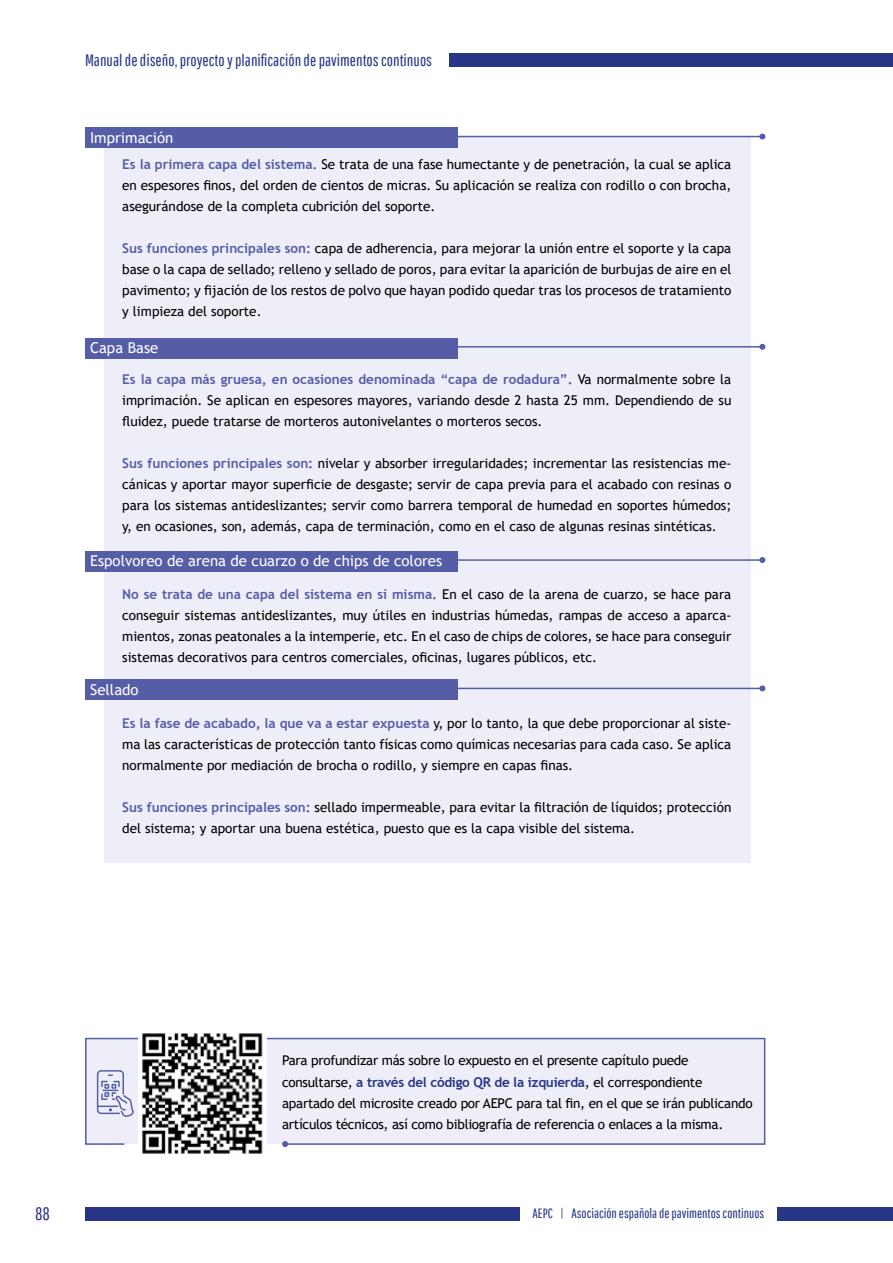
<style>
.page{position:relative;width:893px;height:1263px;background:#fff}
.page>*{position:absolute;margin:0;border:0;box-sizing:border-box;transform-origin:0 0}
.t1{font:18px "Pathway Gothic One";color:#283587}
.t2{font:16.5px "Pathway Gothic One";color:#283587}
.t3{font:15px "Trebuchet MS";color:#fff}
.t4{font:13.5px/21px "Trebuchet MS";color:#000;text-align:justify}
.t5{font:13.5px/21px "Trebuchet MS";letter-spacing:-.02em;color:#000}
.t6{font:13.5px "Pathway Gothic One";color:#283587}
.s1{font-weight:700;color:#565da7}
.s2{font-weight:700;color:#283587}
</style>
<div class="page">
<div style="left:85px;top:1207px;width:435px;height:13px;background:#283587"></div>
<div style="left:777px;top:1207px;width:116px;height:13px;background:#283587"></div>
<div style="left:449px;top:53px;width:444px;height:14px;background:#283587"></div>
<div style="left:104px;top:136px;width:646px;height:726px;background:#eeeef8"></div>
<hr style="left:85px;top:136px;width:677px;height:1px;background:#565da7">
<svg style="left:759px;top:134px;width:6px;height:6px"></svg>
<hr style="left:85px;top:346px;width:677px;height:2px;background:#565da7">
<svg style="left:759px;top:344px;width:6px;height:6px"></svg>
<hr style="left:85px;top:559px;width:677px;height:2px;background:#565da7">
<svg style="left:759px;top:557px;width:6px;height:6px"></svg>
<hr style="left:85px;top:688px;width:677px;height:1px;background:#565da7">
<svg style="left:759px;top:685px;width:6px;height:6px"></svg>
<div style="left:85px;top:128px;width:373px;height:20px;background:#565da7"></div>
<div style="left:85px;top:338px;width:373px;height:21px;background:#565da7"></div>
<div style="left:85px;top:551px;width:373px;height:21px;background:#565da7"></div>
<div style="left:85px;top:679px;width:373px;height:21px;background:#565da7"></div>
<div style="left:85px;top:1037px;width:681px;height:108px;background:#eeeef8"></div>
<svg style="left:282px;top:1141px;width:6px;height:6px"></svg>
<img style="left:139px;top:1033px;width:127px;height:121px">
<svg style="left:97px;top:1070px;width:37px;height:47px;background:#c6c8e3"></svg>
<p class="t2" style="left:85px;top:50px;width:349px">Manual de diseño, proyecto y planificación de pavimentos continuos</p>
<p class="t3" style="left:90px;top:128px;width:85px">Imprimación</p>
<p class="t4" style="left:122px;top:153px;width:611px"><span class="s1">Es la primera capa del sistema.</span> Se trata de una fase humectante y de penetración, la cual se aplica en espesores finos, del orden de cientos de micras. Su aplicación se realiza con rodillo o con brocha, asegurándose de la completa cubrición del soporte.</p>
<p class="t4" style="left:122px;top:237px;width:611px"><span class="s1">Sus funciones principales son:</span> capa de adherencia, para mejorar la unión entre el soporte y la capa base o la capa de sellado; relleno y sellado de poros, para evitar la aparición de burbujas de aire en el pavimento; y fijación de los restos de polvo que hayan podido quedar tras los procesos de tratamiento y limpieza del soporte.</p>
<p class="t3" style="left:90px;top:338px;width:70px">Capa Base</p>
<p class="t4" style="left:122px;top:368px;width:611px"><span class="s1">Es la capa más gruesa, en ocasiones denominada “capa de rodadura”.</span> Va normalmente sobre la imprimación. Se aplican en espesores mayores, variando desde 2 hasta 25 mm. Dependiendo de su fluidez, puede tratarse de morteros autonivelantes o morteros secos.</p>
<p class="t4" style="left:122px;top:452px;width:611px"><span class="s1">Sus funciones principales son:</span> nivelar y absorber irregularidades; incrementar las resistencias me&shy;cánicas y aportar mayor superficie de desgaste; servir de capa previa para el acabado con resinas o para los sistemas antideslizantes; servir como barrera temporal de humedad en soportes húmedos; y, en ocasiones, son, además, capa de terminación, como en el caso de algunas resinas sintéticas.</p>
<p class="t3" style="left:90px;top:551px;width:354px">Espolvoreo de arena de cuarzo o de chips de colores</p>
<p class="t4" style="left:122px;top:584px;width:611px"><span class="s1">No se trata de una capa del sistema en sí misma.</span> En el caso de la arena de cuarzo, se hace para conseguir sistemas antideslizantes, muy útiles en industrias húmedas, rampas de acceso a aparca&shy;mientos, zonas peatonales a la intemperie, etc. En el caso de chips de colores, se hace para conseguir sistemas decorativos para centros comerciales, oficinas, lugares públicos, etc.</p>
<p class="t3" style="left:90px;top:680px;width:50px">Sellado</p>
<p class="t4" style="left:122px;top:712px;width:611px"><span class="s1">Es la fase de acabado, la que va a estar expuesta</span> y, por lo tanto, la que debe proporcionar al siste&shy;ma las características de protección tanto físicas como químicas necesarias para cada caso. Se aplica normalmente por mediación de brocha o rodillo, y siempre en capas finas.</p>
<p class="t4" style="left:122px;top:796px;width:611px"><span class="s1">Sus funciones principales son:</span> sellado impermeable, para evitar la filtración de líquidos; protección del sistema; y aportar una buena estética, puesto que es la capa visible del sistema.</p>
<h1 class="t1" style="left:35px;top:1203px;width:17px">88</h1>
<p class="t5" style="left:282px;top:1050px;width:472px">Para profundizar más sobre lo expuesto en el presente capítulo puede consultarse, <span class="s2">a través del código QR de la izquierda</span>, el correspondiente apartado del microsite creado por AEPC para tal fin, en el que se irán publicando artículos técnicos, así como bibliografía de referencia o enlaces a la misma.</p>
<p class="t6" style="left:533px;top:1205px;width:233px">AEPC | Asociación española de pavimentos continuos</p>
</div>
